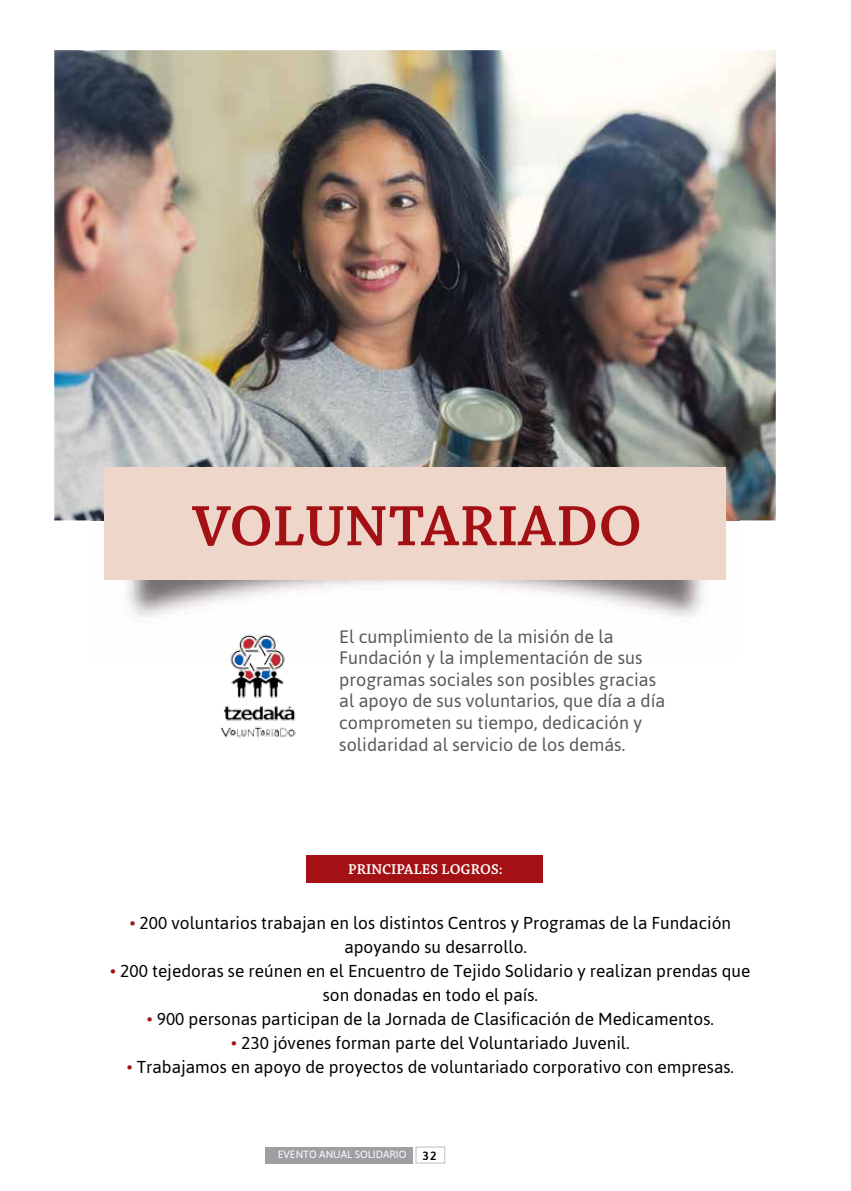
<style>
.page{position:relative;width:851px;height:1191px;background:#fff}
.page>*{position:absolute;margin:0;border:0;box-sizing:border-box;transform-origin:0 0}
.t1{font:600 60px "Chaparral Pro";letter-spacing:.005em;color:#a31115}
.t2{font:18px/21.6px "Asap";color:#58595b}
.t3{font:17.25px/24px "Asap";color:#000}
.t4{font:600 15px "Chaparral Pro";letter-spacing:.005em;color:#fff}
.t5{font:500 12px "Asap";color:#000}
.t6{font:10.5px "Asap";color:#fff}
.s1{color:#a31115}
</style>
<div class="page">
<div style="left:265px;top:1146px;width:148px;height:17px;background:#9d9fa2"></div>
<div style="left:415px;top:1146px;width:30px;height:17px;border:1px solid #bcbec0"></div>
<img style="left:54px;top:50px;width:721px;height:470px">
<img style="left:90px;top:493px;width:649px;height:124px">
<div style="left:104px;top:466px;width:621px;height:113px;background:#efd6cb"></div>
<div style="left:306px;top:855px;width:236px;height:27px;background:#a31115"></div>
<img style="left:220px;top:634px;width:76px;height:104px">
<h1 class="t1" style="left:192px;top:492px;width:451px">VOLUNTARIADO</h1>
<p class="t2" style="left:339px;top:625px;width:327px">El cumplimiento de la misión de la Fundación y la implementación de sus programas sociales son posibles gracias al apoyo de sus voluntarios, que día a día comprometen su tiempo, dedicación y solidaridad al servicio de los demás.</p>
<p class="t4" style="left:348px;top:861px;width:156px">PRINCIPALES LOGROS:</p>
<p class="t3" style="left:344px;top:910px;width:388px;text-indent:-215px"><span class="s1">•</span> 200 voluntarios trabajan en los distintos Centros y Programas de la Fundación apoyando su desarrollo.</p>
<p class="t3" style="left:110px;top:958px;width:641px;text-align:center"><span class="s1">•</span> 200 tejedoras se reúnen en el Encuentro de Tejido Solidario y realizan prendas que son donadas en todo el país.</p>
<p class="t3" style="left:147px;top:1006px;width:568px"><span class="s1">•</span> 900 personas participan de la Jornada de Clasificación de Medicamentos.</p>
<p class="t3" style="left:231px;top:1030px;width:399px"><span class="s1">•</span> 230 jóvenes forman parte del Voluntariado Juvenil.</p>
<p class="t3" style="left:127px;top:1054px;width:608px"><span class="s1">•</span> Trabajamos en apoyo de proyectos de voluntariado corporativo con empresas.</p>
<p class="t6" style="left:278px;top:1147px;width:130px">EVENTO ANUAL SOLIDARIO</p>
<p class="t5" style="left:422px;top:1147px;width:16px">32</p>
</div>
